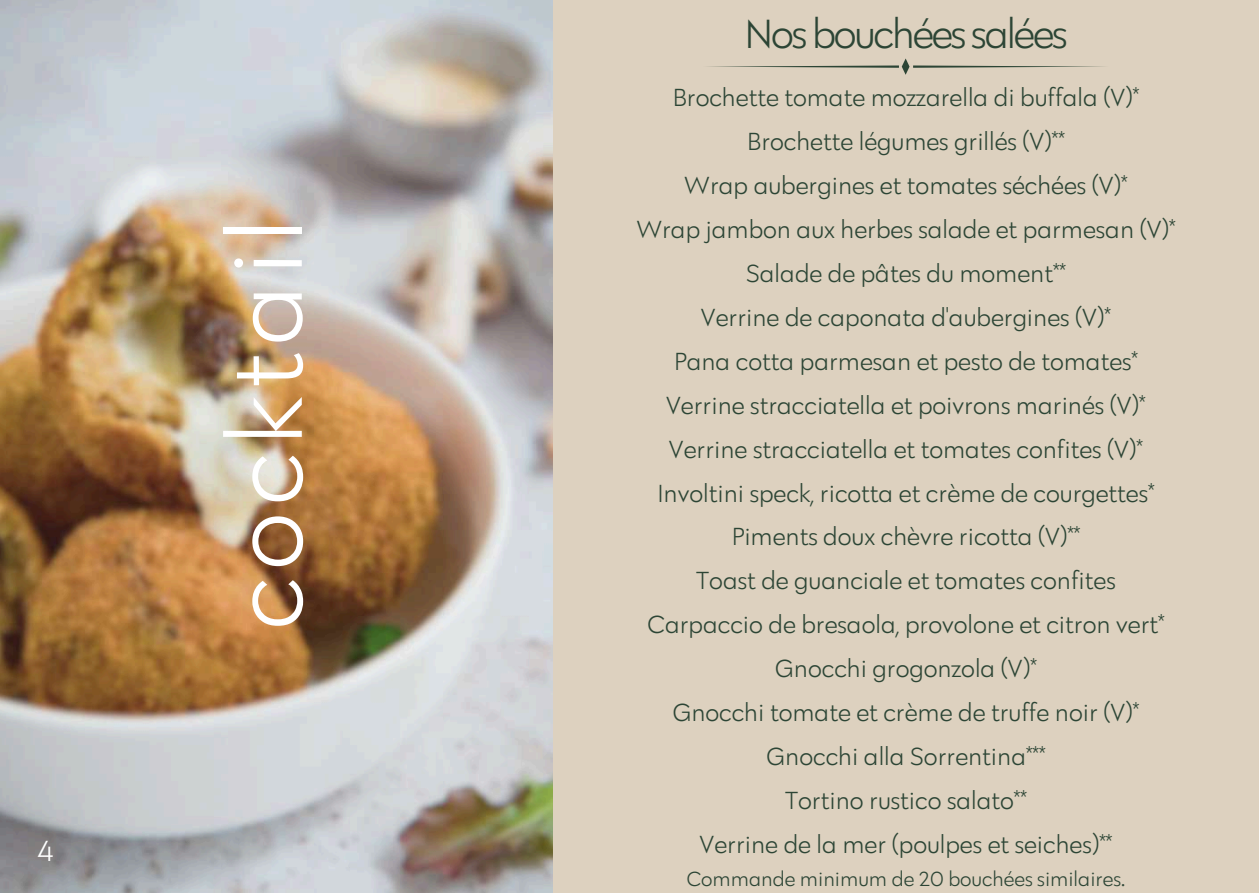
<style>
.page{position:relative;width:1259px;height:893px;background:#fff}
.page>*{position:absolute;margin:0;border:0;box-sizing:border-box;transform-origin:0 0}
.t1{font:300 105.9px "Klik";letter-spacing:.07em;color:#fff}
.t2{font:300 42px "Klik";letter-spacing:-.05em;color:#2c4535}
.t3{font:300 30px "Klik";color:#fff}
.t4{font:300 25.5px/43.8px "Klik";color:#2c4535;text-align:center}
.t5{font:300 21px "Klik";color:#2c4535}
</style>
<div class="page">
<img style="left:0;top:0;width:553px;height:892px">
<div style="left:553px;top:0;width:706px;height:892px;background:#ddd1bf"></div>
<svg style="left:708px;top:58px;width:396px;height:16px"></svg>
<p class="t3" style="left:38px;top:831px;width:17px">4</p>
<h1 class="t1" style="left:200px;top:629px;width:411px;rotate:-90deg">cocktail</h1>
<h2 class="t2" style="left:744px;top:7px;width:324px">Nos bouchées salées</h2>
<p class="t4" style="left:636px;top:75px;width:541px">Brochette tomate mozzarella di buffala (V)* Brochette légumes grillés (V)**<br>Wrap aubergines et tomates séchées (V)*<br>Wrap jambon aux herbes salade et parmesan (V)* Salade de pâtes du moment**<br>Verrine de caponata d'aubergines (V)*<br>Pana cotta parmesan et pesto de tomates* Verrine stracciatella et poivrons marinés (V)* Verrine stracciatella et tomates confites (V)* Involtini speck, ricotta et crème de courgettes* Piments doux chèvre ricotta (V)**<br>Toast de guanciale et tomates confites Carpaccio de bresaola, provolone et citron vert* Gnocchi grogonzola (V)*<br>Gnocchi tomate et crème de truffe noir (V)* Gnocchi alla Sorrentina***<br>Tortino rustico salato**<br>Verrine de la mer (poulpes et seiches)**</p>
<p class="t5" style="left:687px;top:865px;width:440px">Commande minimum de 20 bouchées similaires.</p>
</div>
